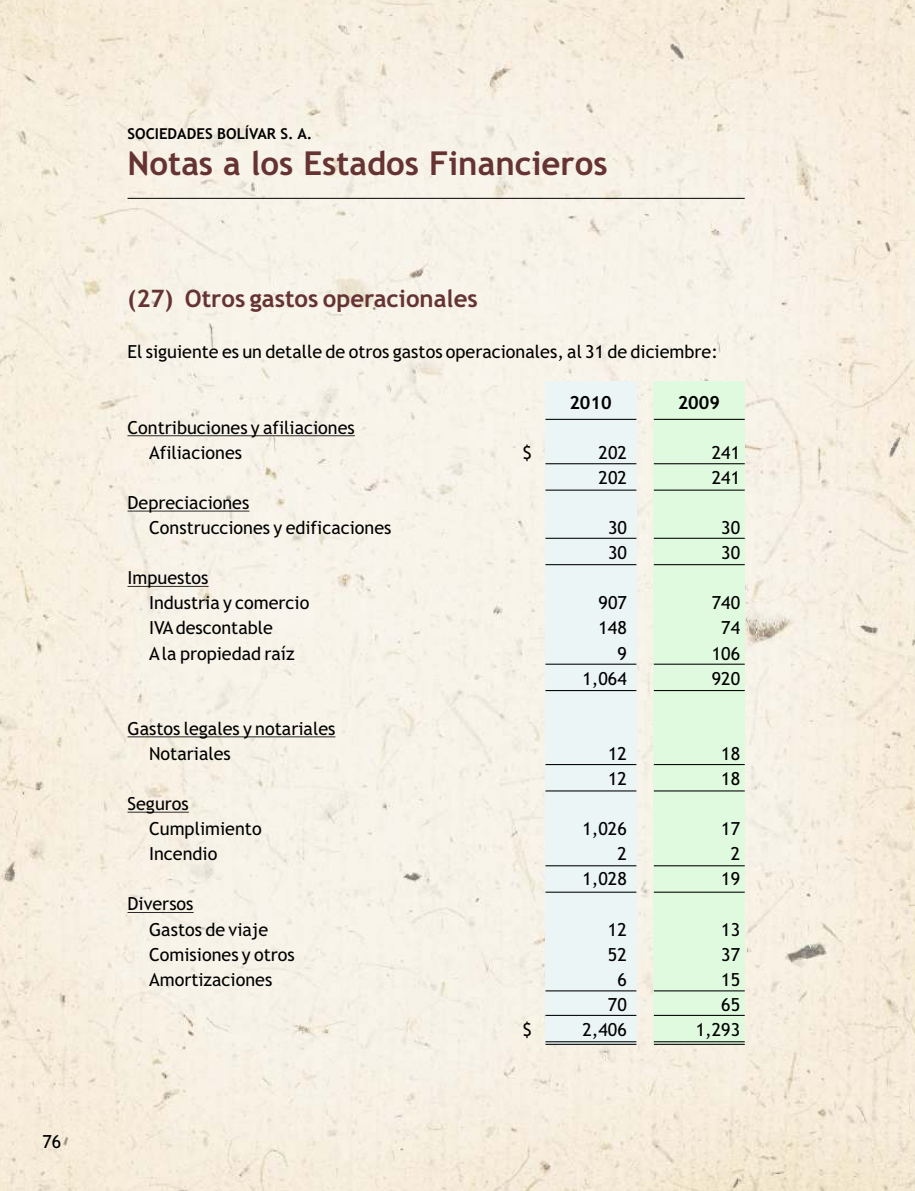
<style>
.page{position:relative;width:915px;height:1191px;background:#fff}
.page>*{position:absolute;margin:0;border:0;box-sizing:border-box;transform-origin:0 0}
.t1{font:700 33px "Trebuchet MS";color:#633}
.t2{font:700 24px "Trebuchet MS";color:#633}
.t3{font:18px/25px "Trebuchet MS";color:#000}
.t4{font:700 18px "Trebuchet MS";color:#000}
.t5{font:700 15px "Trebuchet MS";color:#000}
</style>
<div class="page">
<img style="left:0;top:0;width:914px;height:1191px">
<div style="left:545px;top:382px;width:91px;height:661px;background:#ebf5f5"></div>
<div style="left:653px;top:382px;width:91px;height:661px;background:#e0fae0"></div>
<hr style="left:545px;top:419px;width:91px;height:1px;background:#000">
<hr style="left:653px;top:419px;width:91px;height:1px;background:#000">
<hr style="left:127px;top:435px;width:228px;height:1px;background:#000">
<hr style="left:127px;top:510px;width:122px;height:1px;background:#000">
<hr style="left:127px;top:586px;width:81px;height:1px;background:#000">
<hr style="left:127px;top:736px;width:208px;height:1px;background:#000">
<hr style="left:127px;top:811px;width:62px;height:1px;background:#000">
<hr style="left:127px;top:912px;width:66px;height:1px;background:#000">
<hr style="left:545px;top:1014px;width:91px;height:2px;background:#000">
<hr style="left:653px;top:1014px;width:91px;height:2px;background:#000">
<hr style="left:545px;top:1041px;width:91px;height:1px;background:#000">
<hr style="left:653px;top:1041px;width:91px;height:1px;background:#000">
<hr style="left:545px;top:1043px;width:91px;height:1px;background:#000">
<hr style="left:653px;top:1043px;width:91px;height:1px;background:#000">
<hr style="left:545px;top:463px;width:91px;height:1px;background:#000">
<hr style="left:653px;top:463px;width:91px;height:1px;background:#000">
<hr style="left:545px;top:489px;width:91px;height:1px;background:#000">
<hr style="left:653px;top:489px;width:91px;height:1px;background:#000">
<hr style="left:545px;top:538px;width:91px;height:1px;background:#000">
<hr style="left:653px;top:538px;width:91px;height:1px;background:#000">
<hr style="left:545px;top:564px;width:91px;height:1px;background:#000">
<hr style="left:653px;top:564px;width:91px;height:1px;background:#000">
<hr style="left:545px;top:663px;width:91px;height:1px;background:#000">
<hr style="left:653px;top:663px;width:91px;height:1px;background:#000">
<hr style="left:545px;top:690px;width:91px;height:1px;background:#000">
<hr style="left:653px;top:690px;width:91px;height:1px;background:#000">
<hr style="left:545px;top:764px;width:91px;height:1px;background:#000">
<hr style="left:653px;top:764px;width:91px;height:1px;background:#000">
<hr style="left:545px;top:790px;width:91px;height:1px;background:#000">
<hr style="left:653px;top:790px;width:91px;height:1px;background:#000">
<hr style="left:545px;top:865px;width:91px;height:1px;background:#000">
<hr style="left:653px;top:865px;width:91px;height:1px;background:#000">
<hr style="left:545px;top:891px;width:91px;height:1px;background:#000">
<hr style="left:653px;top:891px;width:91px;height:1px;background:#000">
<hr style="left:545px;top:990px;width:91px;height:1px;background:#000">
<hr style="left:653px;top:990px;width:91px;height:1px;background:#000">
<hr style="left:127px;top:198px;width:617px;height:1px;background:#000">
<p class="t3" style="left:43px;top:1131px;width:20px">76</p>
<p class="t5" style="left:127px;top:128px;width:186px">SOCIEDADES BOLÍVAR S. A.</p>
<h1 class="t1" style="left:127px;top:151px;width:481px">Notas a los Estados Financieros</h1>
<h2 class="t2" style="left:127px;top:289px;width:352px">(27) Otros gastos operacionales</h2>
<p class="t3" style="left:127px;top:341px;width:591px">El siguiente es un detalle de otros gastos operacionales, al 31 de diciembre:</p>
<p class="t4" style="left:569px;top:395px;width:44px">2010</p>
<p class="t4" style="left:677px;top:395px;width:44px">2009</p>
<p class="t3" style="left:149px;top:416px;width:207px;text-indent:-22px">Contribuciones y afiliaciones<br>Afiliaciones</p>
<p class="t3" style="left:522px;top:441px;width:11px">$</p>
<p class="t3" style="left:598px;top:441px;width:30px">202</p>
<p class="t3" style="left:711px;top:441px;width:30px">241</p>
<p class="t3" style="left:598px;top:466px;width:30px">202</p>
<p class="t3" style="left:711px;top:466px;width:30px">241</p>
<p class="t3" style="left:149px;top:492px;width:244px;text-indent:-22px">Depreciaciones<br>Construcciones y edificaciones</p>
<p class="t3" style="left:149px;top:567px;width:162px;text-indent:-22px">Impuestos<br>Industria y comercio</p>
<p class="t3" style="left:607px;top:517px;width:20px">30</p>
<p class="t3" style="left:721px;top:517px;width:20px">30</p>
<p class="t3" style="left:607px;top:542px;width:20px">30</p>
<p class="t3" style="left:721px;top:542px;width:20px">30</p>
<p class="t3" style="left:598px;top:592px;width:30px">907</p>
<p class="t3" style="left:711px;top:592px;width:30px">740</p>
<p class="t3" style="left:149px;top:617px;width:125px">IVAdescontable</p>
<p class="t3" style="left:598px;top:617px;width:30px">148</p>
<p class="t3" style="left:721px;top:617px;width:20px">74</p>
<p class="t3" style="left:149px;top:642px;width:147px">Ala propiedad raíz</p>
<p class="t3" style="left:617px;top:642px;width:11px">9</p>
<p class="t3" style="left:711px;top:642px;width:30px">106</p>
<p class="t3" style="left:582px;top:667px;width:46px">1,064</p>
<p class="t3" style="left:711px;top:667px;width:30px">920</p>
<p class="t3" style="left:149px;top:717px;width:188px;text-indent:-22px">Gastos legales y notariales<br>Notariales</p>
<p class="t3" style="left:607px;top:742px;width:20px">12</p>
<p class="t3" style="left:721px;top:742px;width:20px">18</p>
<p class="t3" style="left:607px;top:767px;width:20px">12</p>
<p class="t3" style="left:721px;top:767px;width:20px">18</p>
<p class="t3" style="left:149px;top:792px;width:114px;text-indent:-22px">Seguros<br>Cumplimiento</p>
<p class="t3" style="left:582px;top:818px;width:46px">1,026</p>
<p class="t3" style="left:721px;top:818px;width:20px">17</p>
<p class="t3" style="left:149px;top:843px;width:70px">Incendio</p>
<p class="t3" style="left:617px;top:843px;width:11px">2</p>
<p class="t3" style="left:730px;top:843px;width:11px">2</p>
<p class="t3" style="left:582px;top:868px;width:46px">1,028</p>
<p class="t3" style="left:721px;top:868px;width:20px">19</p>
<p class="t3" style="left:149px;top:893px;width:121px;text-indent:-22px">Diversos<br>Gastos de viaje</p>
<p class="t3" style="left:607px;top:918px;width:20px">12</p>
<p class="t3" style="left:721px;top:918px;width:20px">13</p>
<p class="t3" style="left:149px;top:943px;width:147px">Comisiones y otros</p>
<p class="t3" style="left:607px;top:943px;width:20px">52</p>
<p class="t3" style="left:721px;top:943px;width:20px">37</p>
<p class="t3" style="left:149px;top:968px;width:125px">Amortizaciones</p>
<p class="t3" style="left:617px;top:968px;width:11px">6</p>
<p class="t3" style="left:721px;top:968px;width:20px">15</p>
<p class="t3" style="left:607px;top:993px;width:20px">70</p>
<p class="t3" style="left:721px;top:993px;width:20px">65</p>
<p class="t3" style="left:522px;top:1018px;width:11px">$</p>
<p class="t3" style="left:582px;top:1018px;width:46px">2,406</p>
<p class="t3" style="left:695px;top:1018px;width:46px">1,293</p>
</div>
